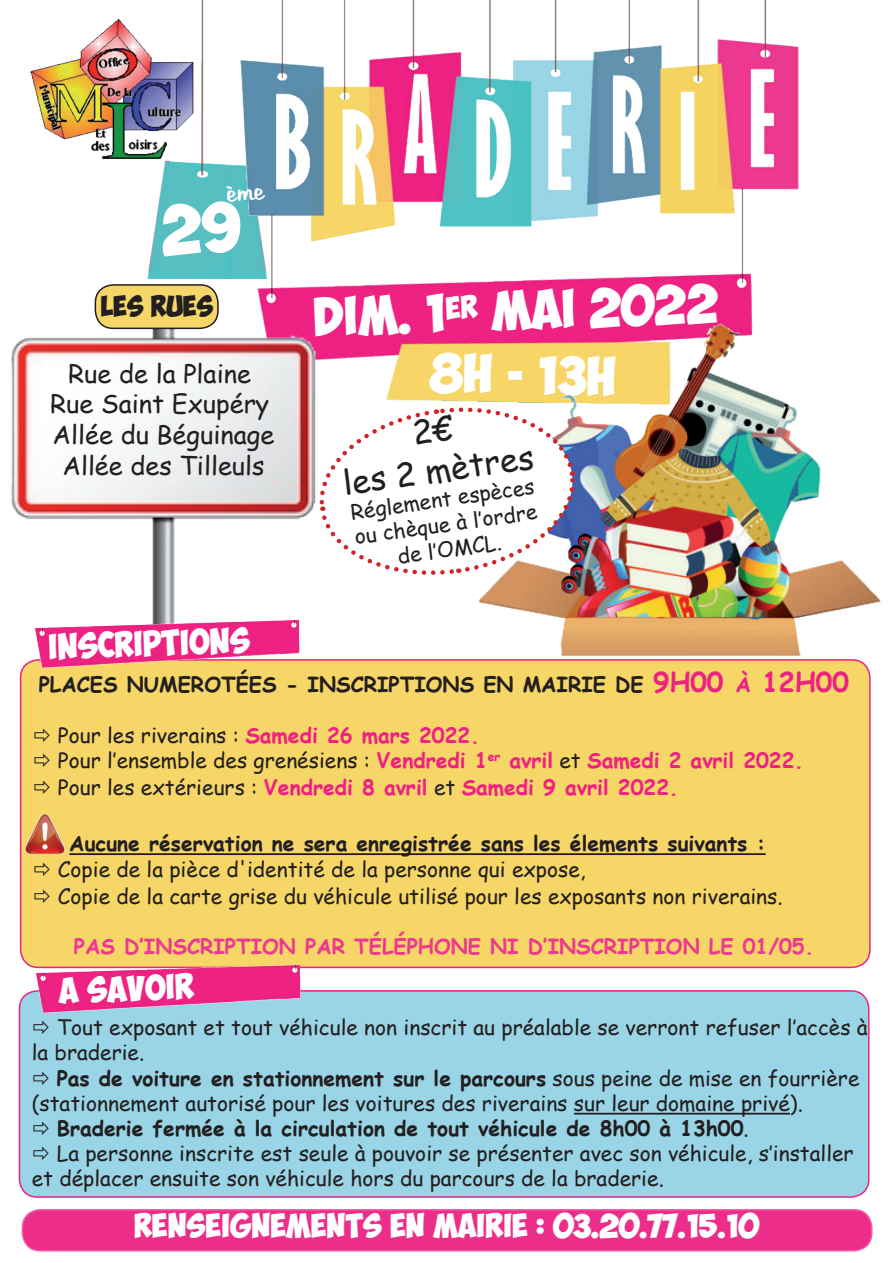
<style>
.page{position:relative;width:893px;height:1263px;background:#fff}
.page>*{position:absolute;margin:0;border:0;box-sizing:border-box;transform-origin:0 0}
.t1{font:39px "Obelix Pro";color:#fff}
.t2{font:33px/39.6px "Comic Sans MS";color:#231f20;text-align:center}
.t3{font:25.5px/30.6px "Comic Sans MS";color:#231f20;text-align:center}
.t4{font:25.5px "Obelix Pro";color:#fff}
.t5{font:24px "Obelix Pro";color:#fff}
.t6{font:21px/25.2px "Comic Sans MS";color:#231f20}
.t7{font:700 21px "Comic Sans MS";color:#231f20}
.t8{font:700 21px/26.1px "Comic Sans MS";color:#ee2183}
.t9{font:700 21px "Comic Sans MS";color:#ed3990}
.t10{font:21px "Obelix Pro";color:#231f20}
.s1{font-size:27px;color:#ee2183}
.s2{color:#ee2183}
.s3{font-weight:400;color:#231f20}
.s4{font-weight:400}
</style>
<div class="page">
<img style="left:147px;top:161px;width:54px;height:118px">
<img style="left:201px;top:0;width:598px;height:402px">
<img style="left:30px;top:20px;width:164px;height:141px">
<img style="left:184px;top:0;width:35px;height:113px">
<img style="left:10px;top:310px;width:310px;height:292px">
<div style="left:95px;top:285px;width:123px;height:43px;background:#f6d667;border-radius:18px"></div>
<div style="left:95px;top:284px;width:124px;height:45px;border:2px solid #231f20;border-radius:18px"></div>
<img style="left:453px;top:308px;width:428px;height:357px">
<svg style="left:316px;top:402px;width:262px;height:178px"></svg>
<svg style="left:318px;top:404px;width:259px;height:175px"></svg>
<div style="left:21px;top:660px;width:849px;height:307px;background:#f6d667;border-radius:18px"></div>
<div style="left:19px;top:991px;width:850px;height:206px;background:#99d5e6;border-radius:18px"></div>
<div style="left:19px;top:990px;width:850px;height:208px;border:2px solid #ee2183;border-radius:18px"></div>
<div style="left:22px;top:1210px;width:850px;height:41px;background:#ec2e8a;border-radius:18px"></div>
<div style="left:22px;top:1209px;width:850px;height:42px;border:2px solid #f061a5;border-radius:18px"></div>
<img style="left:19px;top:602px;width:326px;height:94px">
<img style="left:18px;top:947px;width:328px;height:94px">
<hr style="left:574px;top:1113px;width:216px;height:1px;background:#231f20">
<hr style="left:69px;top:853px;width:697px;height:2px;background:#231f20">
<img style="left:25px;top:814px;width:40px;height:40px">
<svg style="left:34px;top:1021px;width:15px;height:13px"></svg>
<svg style="left:159px;top:185px;width:106px;height:72px;background:#5bbcc1"></svg>
<p class="t10" style="left:101px;top:298px;width:114px">LES RUES</p>
<p class="t3" style="left:50px;top:357px;width:226px">Rue de la Plaine<br>Rue Saint Exupéry<br>Allée du Béguinage<br>Allée des Tilleuls</p>
<p class="t4" style="left:48px;top:636px;width:203px;rotate:-2deg">INSCRIPTIONS</p>
<h1 class="t1" style="left:313px;top:301px;width:406px;rotate:-2deg">Dim. 1<sup>er</sup> Mai 2022</h1>
<h1 class="t1" style="left:430px;top:357px;width:188px;rotate:1deg">8h - 13h</h1>
<h2 class="t2" style="left:335px;top:423px;width:194px;rotate:-8deg">2€<br>les 2 mètres</h2>
<p class="t6" style="left:349px;top:499px;width:187px;text-align:center;rotate:-8deg">Réglement espèces ou chèque à l’ordre de l’OMCL.</p>
<p class="t7" style="left:39px;top:669px;width:811px">PLACES NUMEROTÉES - INSCRIPTIONS EN MAIRIE DE <span class="s1">9H00</span> <span class="s2">À</span> <span class="s1">12H00</span></p>
<p class="t8" style="left:58px;top:721px;width:747px"><span class="s3">Pour les riverains :</span> Samedi 26 mars 2022.<br><span class="s3">Pour l’ensemble des grenésiens :</span> Vendredi 1<sup>er</sup> avril <span class="s3">et</span> Samedi 2 avril 2022.<br><span class="s3">Pour les extérieurs :</span> Vendredi 8 avril <span class="s3">et</span> Samedi 9 avril 2022.</p>
<p class="t7" style="left:69px;top:828px;width:698px">Aucune réservation ne sera enregistrée sans les élements suivants :</p>
<p class="t6" style="left:58px;top:855px;width:726px;line-height:27px">Copie de la pièce d'identité de la personne qui expose,<br>Copie de la carte grise du véhicule utilisé pour les exposants non riverains.</p>
<p class="t9" style="left:74px;top:931px;width:741px">PAS D’INSCRIPTION PAR TÉLÉPHONE NI D’INSCRIPTION LE 01/05.</p>
<p class="t4" style="left:58px;top:980px;width:137px;rotate:-2deg">A SAVOIR</p>
<p class="t6" style="left:32px;top:1014px;width:837px;text-indent:25px">Tout exposant et tout véhicule non inscrit au préalable se verront refuser l’accès à la braderie.</p>
<p class="t7" style="left:57px;top:1062px;width:804px">Pas de voiture en stationnement sur le parcours <span class="s4">sous peine de mise en fourrière</span></p>
<p class="t6" style="left:32px;top:1090px;width:773px">(stationnement autorisé pour les voitures des riverains sur leur domaine privé).</p>
<p class="t7" style="left:57px;top:1113px;width:694px">Braderie fermée à la circulation de tout véhicule de 8h00 à 13h00<span class="s4">.</span></p>
<p class="t6" style="left:57px;top:1140px;width:798px">La personne inscrite est seule à pouvoir se présenter avec son véhicule, s’installer</p>
<p class="t6" style="left:32px;top:1165px;width:634px">et déplacer ensuite son véhicule hors du parcours de la braderie.</p>
<p class="t5" style="left:134px;top:1216px;width:626px">RENSEIGNEMENTS EN MAIRIE : 03.20.77.15.10</p>
</div>
